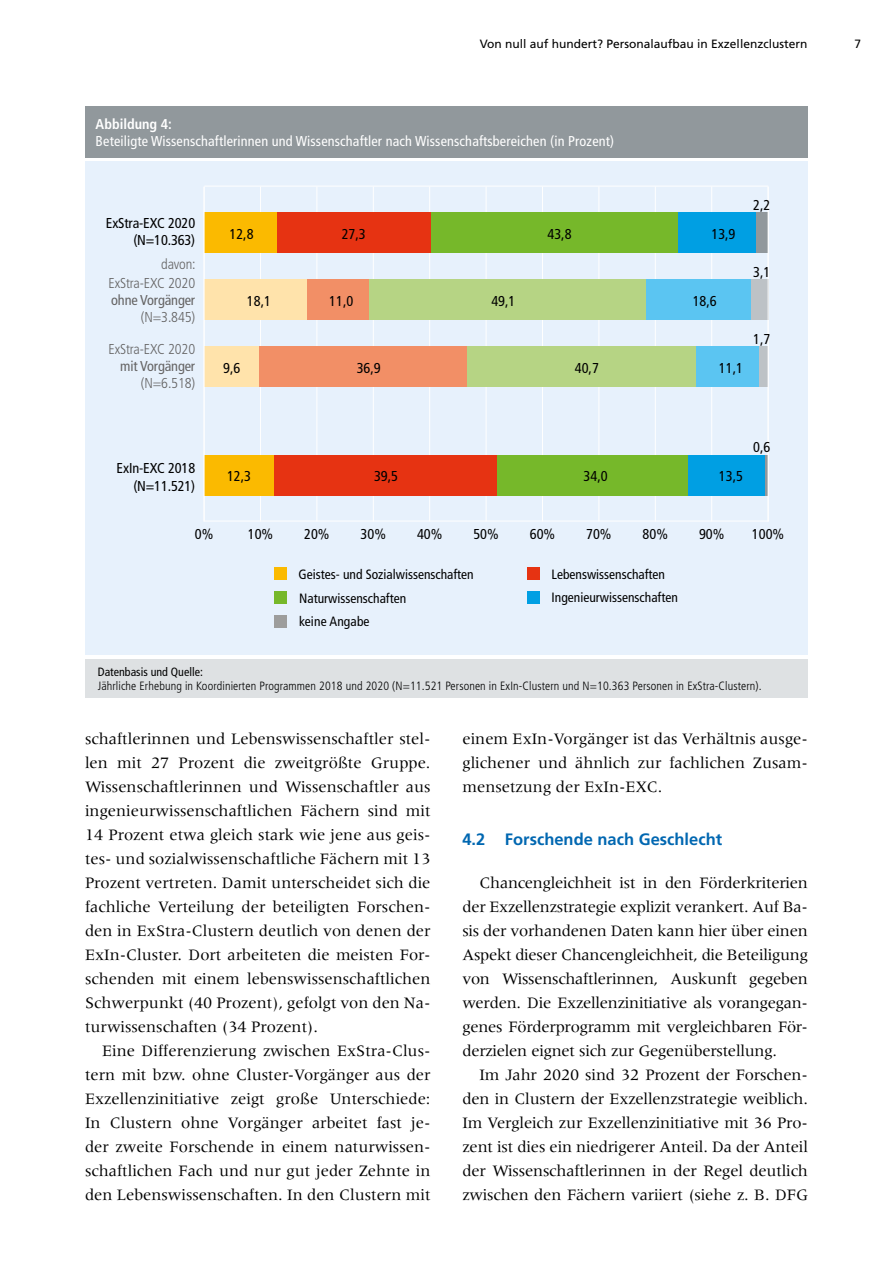
<style>
.page{position:relative;width:893px;height:1263px;background:#fff}
.page>*{position:absolute;margin:0;border:0;box-sizing:border-box;transform-origin:0 0}
.t1{font:16.5px/24px "Meridien LT Std";color:#000;text-align:justify}
.t2{font:700 16.5px "Frutiger LT Std";color:#0067b1}
.t3{font:condensed 14.25px/17.2px "Frutiger LT Std";color:#000;text-align:right}
.t4{font:condensed 14.25px "Frutiger LT Std";letter-spacing:.01em;color:#fff}
.t5{font:300 condensed 14.25px "Frutiger LT Std";letter-spacing:-.01em;color:#646363}
.t6{font:condensed 14.25px "Frutiger LT Std";letter-spacing:-.01em;color:#646363}
.t7{font:700 condensed 14.25px "Frutiger LT Std";color:#fff}
.t8{font:condensed 13.5px/23.2px "Frutiger LT Std";color:#000}
.t9{font:300 condensed 12px "Frutiger LT Std";letter-spacing:.01em;color:#000}
.t10{font:12px "Frutiger LT Std";color:#000}
.t11{font:condensed 12px "Frutiger LT Std";color:#000}
</style>
<div class="page">
<div style="left:85px;top:162px;width:723px;height:493px;background:#e7f1fc"></div>
<hr style="left:204px;top:186px;width:564px;height:1px;background:#fff">
<hr style="left:204px;top:521px;width:564px;height:1px;background:#fff">
<hr style="left:260px;top:187px;width:1px;height:334px;background:#fff">
<hr style="left:316px;top:187px;width:1px;height:334px;background:#fff">
<hr style="left:373px;top:187px;width:1px;height:334px;background:#fff">
<hr style="left:429px;top:187px;width:1px;height:334px;background:#fff">
<hr style="left:486px;top:187px;width:1px;height:334px;background:#fff">
<hr style="left:542px;top:187px;width:1px;height:334px;background:#fff">
<hr style="left:598px;top:187px;width:1px;height:334px;background:#fff">
<hr style="left:655px;top:187px;width:1px;height:334px;background:#fff">
<hr style="left:711px;top:187px;width:1px;height:334px;background:#fff">
<div style="left:756px;top:212px;width:12px;height:41px;background:#91989c"></div>
<div style="left:751px;top:279px;width:17px;height:41px;background:#bdc2c6"></div>
<div style="left:759px;top:346px;width:9px;height:41px;background:#bdc2c6"></div>
<hr style="left:765px;top:455px;width:3px;height:41px;background:#91989c">
<div style="left:677px;top:212px;width:79px;height:41px;background:#009fe3"></div>
<div style="left:646px;top:279px;width:105px;height:41px;background:#5bc5f2"></div>
<div style="left:696px;top:346px;width:63px;height:41px;background:#5bc5f2"></div>
<div style="left:688px;top:455px;width:77px;height:41px;background:#009fe3"></div>
<div style="left:430px;top:212px;width:247px;height:41px;background:#76b82a"></div>
<div style="left:369px;top:279px;width:277px;height:41px;background:#b6d484"></div>
<div style="left:466px;top:346px;width:230px;height:41px;background:#b6d484"></div>
<div style="left:496px;top:455px;width:192px;height:41px;background:#76b82a"></div>
<div style="left:276px;top:212px;width:154px;height:41px;background:#e63312"></div>
<div style="left:306px;top:279px;width:63px;height:41px;background:#f28f66"></div>
<div style="left:258px;top:346px;width:208px;height:41px;background:#f28f66"></div>
<div style="left:274px;top:455px;width:222px;height:41px;background:#e63312"></div>
<div style="left:204px;top:212px;width:72px;height:41px;background:#fbba00"></div>
<div style="left:204px;top:279px;width:102px;height:41px;background:#ffe3ab"></div>
<div style="left:204px;top:346px;width:54px;height:41px;background:#ffe3ab"></div>
<div style="left:204px;top:455px;width:70px;height:41px;background:#fbba00"></div>
<hr style="left:204px;top:187px;width:1px;height:334px;background:#fff">
<hr style="left:768px;top:187px;width:1px;height:334px;background:#fff">
<div style="left:85px;top:106px;width:723px;height:52px;background:#91989c"></div>
<div style="left:85px;top:659px;width:723px;height:38px;background:#dee1e3"></div>
<div style="left:274px;top:567px;width:13px;height:13px;background:#fbba00"></div>
<div style="left:274px;top:591px;width:13px;height:13px;background:#76b82a"></div>
<div style="left:274px;top:615px;width:13px;height:12px;background:#9d9d9c"></div>
<div style="left:527px;top:567px;width:13px;height:13px;background:#e63312"></div>
<div style="left:527px;top:591px;width:13px;height:13px;background:#009fe3"></div>
<p class="t10" style="left:480px;top:37px;width:329px">Von null auf hundert? Personalaufbau in Exzellenzclustern</p>
<p class="t10" style="left:854px;top:37px;width:8px">7</p>
<p class="t7" style="left:96px;top:116px;width:78px">Abbildung 4:</p>
<p class="t4" style="left:96px;top:132px;width:520px">Beteiligte Wissenschaftlerinnen und Wissenschaftler nach Wissenschaftsbereichen (in Prozent)</p>
<p class="t3" style="left:106px;top:215px;width:91px">ExStra-EXC 2020 (N=10.363)</p>
<p class="t5" style="left:161px;top:256px;width:36px">davon:</p>
<p class="t5" style="left:108px;top:275px;width:88px">ExStra-EXC 2020</p>
<p class="t6" style="left:111px;top:292px;width:86px">ohne Vorgänger</p>
<p class="t5" style="left:141px;top:309px;width:56px">(N=3.845)</p>
<p class="t5" style="left:108px;top:341px;width:88px">ExStra-EXC 2020</p>
<p class="t6" style="left:120px;top:358px;width:76px">mit Vorgänger</p>
<p class="t5" style="left:141px;top:375px;width:56px">(N=6.518)</p>
<p class="t3" style="left:230px;top:226px;width:26px">12,8</p>
<p class="t3" style="left:342px;top:226px;width:26px">27,3</p>
<p class="t3" style="left:547px;top:226px;width:26px">43,8</p>
<p class="t3" style="left:711px;top:226px;width:26px">13,9</p>
<p class="t3" style="left:247px;top:292px;width:26px">18,1</p>
<p class="t3" style="left:329px;top:292px;width:26px">11,0</p>
<p class="t3" style="left:491px;top:292px;width:26px">49,1</p>
<p class="t3" style="left:693px;top:292px;width:26px">18,6</p>
<p class="t3" style="left:223px;top:359px;width:19px">9,6</p>
<p class="t3" style="left:357px;top:359px;width:26px">36,9</p>
<p class="t3" style="left:575px;top:359px;width:26px">40,7</p>
<p class="t3" style="left:719px;top:359px;width:26px">11,1</p>
<p class="t3" style="left:753px;top:197px;width:19px">2,2</p>
<p class="t3" style="left:753px;top:263px;width:19px">3,1</p>
<p class="t3" style="left:753px;top:331px;width:19px">1,7</p>
<p class="t3" style="left:117px;top:460px;width:80px">ExIn-EXC 2018 (N=11.521)</p>
<p class="t3" style="left:227px;top:468px;width:26px">12,3</p>
<p class="t3" style="left:374px;top:468px;width:26px">39,5</p>
<p class="t3" style="left:584px;top:468px;width:26px">34,0</p>
<p class="t3" style="left:719px;top:468px;width:26px">13,5</p>
<p class="t3" style="left:753px;top:439px;width:19px">0,6</p>
<p class="t3" style="left:195px;top:526px;width:20px">0%</p>
<p class="t3" style="left:248px;top:526px;width:27px">10%</p>
<p class="t3" style="left:304px;top:526px;width:27px">20%</p>
<p class="t3" style="left:361px;top:526px;width:27px">30%</p>
<p class="t3" style="left:417px;top:526px;width:27px">40%</p>
<p class="t3" style="left:473px;top:526px;width:27px">50%</p>
<p class="t3" style="left:530px;top:526px;width:27px">60%</p>
<p class="t3" style="left:586px;top:526px;width:27px">70%</p>
<p class="t3" style="left:643px;top:526px;width:27px">80%</p>
<p class="t3" style="left:699px;top:526px;width:27px">90%</p>
<p class="t3" style="left:752px;top:526px;width:34px">100%</p>
<p class="t8" style="left:299px;top:563px;width:177px">Geistes- und Sozialwissenschaften</p>
<p class="t8" style="left:299px;top:587px;width:109px">Naturwissenschaften keine Angabe</p>
<p class="t8" style="left:552px;top:563px;width:115px">Lebenswissenschaften</p>
<p class="t8" style="left:552px;top:586px;width:128px">Ingenieurwissenschaften</p>
<p class="t11" style="left:98px;top:665px;width:107px">Datenbasis und Quelle:</p>
<p class="t9" style="left:98px;top:678px;width:665px">Jährliche Erhebung in Koordinierten Programmen 2018 und 2020 (N=11.521 Personen in ExIn-Clustern und N=10.363 Personen in ExStra-Clustern).</p>
<p class="t1" style="left:85px;top:727px;width:347px">schaftlerinnen und Lebenswissenschaftler stel&shy;len mit 27 Prozent die zweitgrößte Gruppe.<br>Wissenschaftlerinnen und Wissenschaftler aus ingenieurwissenschaftlichen Fächern sind mit 14 Prozent etwa gleich stark wie jene aus geis&shy;tes- und sozialwissenschaftliche Fächern mit 13<br>Prozent vertreten. Damit unterscheidet sich die fachliche Verteilung der beteiligten Forschen&shy;den in ExStra-Clustern deutlich von denen der ExIn-Cluster. Dort arbeiteten die meisten For&shy;schenden mit einem lebenswissenschaftlichen Schwerpunkt (40 Prozent), gefolgt von den Na&shy;turwissenschaften (34 Prozent).</p>
<p class="t1" style="left:85px;top:1039px;width:347px;text-indent:17px">Eine Differenzierung zwischen ExStra-Clus&shy;tern mit bzw. ohne Cluster-Vorgänger aus der Exzellenzinitiative zeigt große Unterschiede:<br>In Clustern ohne Vorgänger arbeitet fast je&shy;der zweite Forschende in einem naturwissen&shy;schaftlichen Fach und nur gut jeder Zehnte in den Lebenswissenschaften. In den Clustern mit</p>
<p class="t1" style="left:462px;top:727px;width:347px">einem ExIn-Vorgänger ist das Verhältnis ausge&shy;glichener und ähnlich zur fachlichen Zusam&shy;mensetzung der ExIn-EXC.</p>
<p class="t2" style="left:462px;top:829px;width:261px">4.2 Forschende nach Geschlecht</p>
<p class="t1" style="left:462px;top:871px;width:347px;text-indent:17px">Chancengleichheit ist in den Förderkriterien der Exzellenzstrategie explizit verankert. Auf Ba&shy;sis der vorhandenen Daten kann hier über einen Aspekt dieser Chancengleichheit, die Beteiligung von Wissenschaftlerinnen, Auskunft gegeben werden. Die Exzellenzinitiative als vorangegan&shy;genes Förderprogramm mit vergleichbaren För&shy;derzielen eignet sich zur Gegenüberstellung.</p>
<p class="t1" style="left:462px;top:1063px;width:347px;text-indent:17px">Im Jahr 2020 sind 32 Prozent der Forschen&shy;den in Clustern der Exzellenzstrategie weiblich.<br>Im Vergleich zur Exzellenzinitiative mit 36 Pro&shy;zent ist dies ein niedrigerer Anteil. Da der Anteil der Wissenschaftlerinnen in der Regel deutlich zwischen den Fächern variiert (siehe z. B. DFG</p>
</div>
